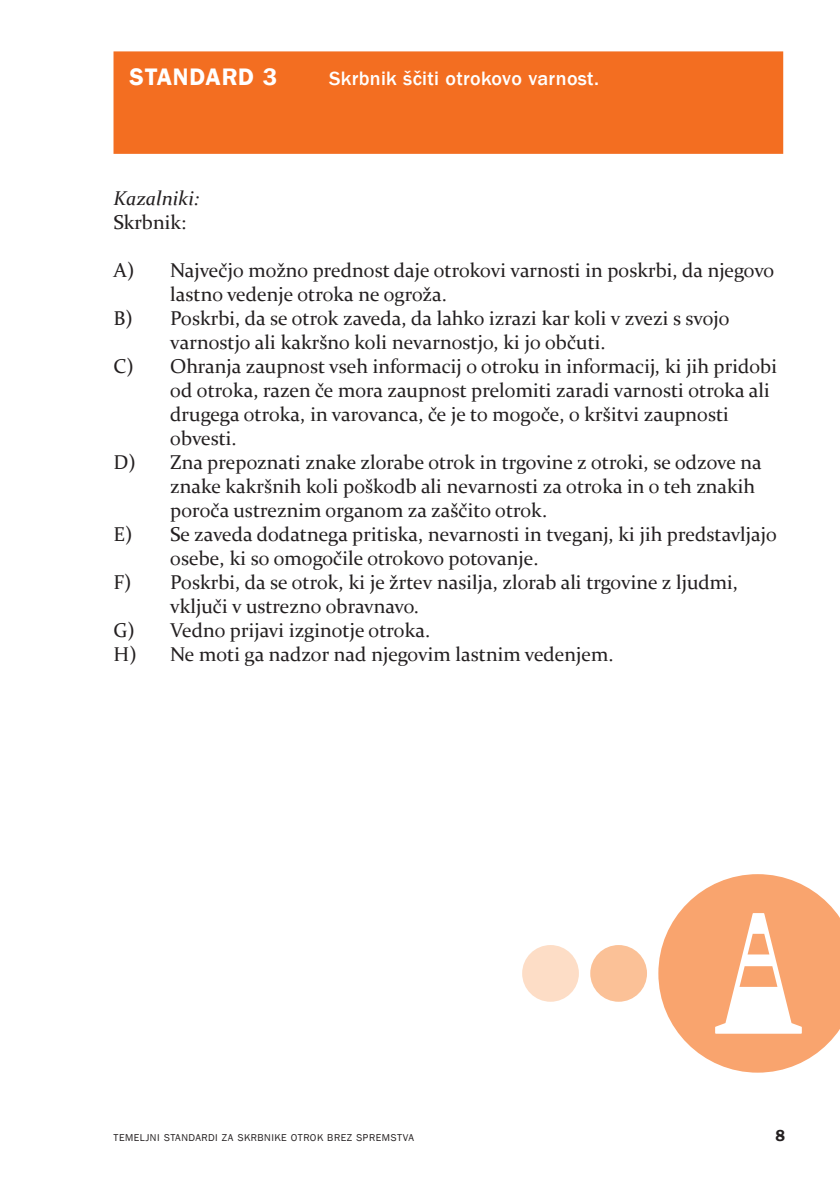
<style>
.page{position:relative;width:840px;height:1191px;background:#fff}
.page>*{position:absolute;margin:0;border:0;box-sizing:border-box;transform-origin:0 0}
.t1{font:600 24px "ITC Franklin Gothic Std";color:#fff}
.t2{font:20px "Constantia";color:#231f20}
.t3{font:500 20px "ITC Franklin Gothic Std";letter-spacing:.015em;color:#fff}
.t4{font:italic 20px "Constantia";color:#231f20}
.t5{font:600 16px "ITC Franklin Gothic Std";color:#231f20}
.t6{font:10px "ITC Franklin Gothic Std";letter-spacing:.05em;color:#231f20}
</style>
<div class="page">
<div style="left:522px;top:945px;width:56px;height:56px;background:#fdddc6;border-radius:50%"></div>
<div style="left:590px;top:945px;width:56px;height:56px;background:#fbc197;border-radius:50%"></div>
<svg style="left:658px;top:874px;width:181px;height:198px"></svg>
<div style="left:113px;top:51px;width:669px;height:103px;background:#f36e21"></div>
<p class="t1" style="left:129px;top:63px;width:32px">STANDARD</p>
<p class="t1" style="left:262px;top:63px;width:16px">3</p>
<p class="t3" style="left:329px;top:67px;width:271px">Skrbnik ščiti otrokovo varnost.</p>
<p class="t4" style="left:113px;top:185px;width:87px">Kazalniki:</p>
<p class="t2" style="left:113px;top:209px;width:74px">Skrbnik:</p>
<p class="t2" style="left:113px;top:257px;width:662px">A) Največjo možno prednost daje otrokovi varnosti in poskrbi, da njegovo</p>
<p class="t2" style="left:170px;top:281px;width:278px">lastno vedenje otroka ne ogroža.</p>
<p class="t2" style="left:113px;top:305px;width:617px">B) Poskrbi, da se otrok zaveda, da lahko izrazi kar koli v zvezi s svojo</p>
<p class="t2" style="left:170px;top:329px;width:436px">varnostjo ali kakršno koli nevarnostjo, ki jo občuti.</p>
<p class="t2" style="left:113px;top:353px;width:664px">C) Ohranja zaupnost vseh informacij o otroku in informacij, ki jih pridobi</p>
<p class="t2" style="left:170px;top:377px;width:600px">od otroka, razen če mora zaupnost prelomiti zaradi varnosti otroka ali</p>
<p class="t2" style="left:170px;top:401px;width:560px">drugega otroka, in varovanca, če je to mogoče, o kršitvi zaupnosti</p>
<p class="t2" style="left:170px;top:425px;width:68px">obvesti.</p>
<p class="t2" style="left:113px;top:449px;width:649px">D) Zna prepoznati znake zlorabe otrok in trgovine z otroki, se odzove na</p>
<p class="t2" style="left:170px;top:473px;width:586px">znake kakršnih koli poškodb ali nevarnosti za otroka in o teh znakih</p>
<p class="t2" style="left:170px;top:497px;width:378px">poroča ustreznim organom za zaščito otrok.</p>
<p class="t2" style="left:113px;top:521px;width:664px">E) Se zaveda dodatnega pritiska, nevarnosti in tveganj, ki jih predstavljajo</p>
<p class="t2" style="left:170px;top:545px;width:369px">osebe, ki so omogočile otrokovo potovanje.</p>
<p class="t2" style="left:113px;top:569px;width:625px">F) Poskrbi, da se otrok, ki je žrtev nasilja, zlorab ali trgovine z ljudmi,</p>
<p class="t2" style="left:170px;top:593px;width:250px">vključi v ustrezno obravnavo.</p>
<p class="t2" style="left:113px;top:617px;width:318px">G) Vedno prijavi izginotje otroka.</p>
<p class="t2" style="left:113px;top:641px;width:501px">H) Ne moti ga nadzor nad njegovim lastnim vedenjem.</p>
<p class="t6" style="left:113px;top:1132px;width:302px">TEMELJNI STANDARDI ZA SKRBNIKE OTROK BREZ SPREMSTVA</p>
<p class="t5" style="left:775px;top:1126px;width:11px">8</p>
</div>
